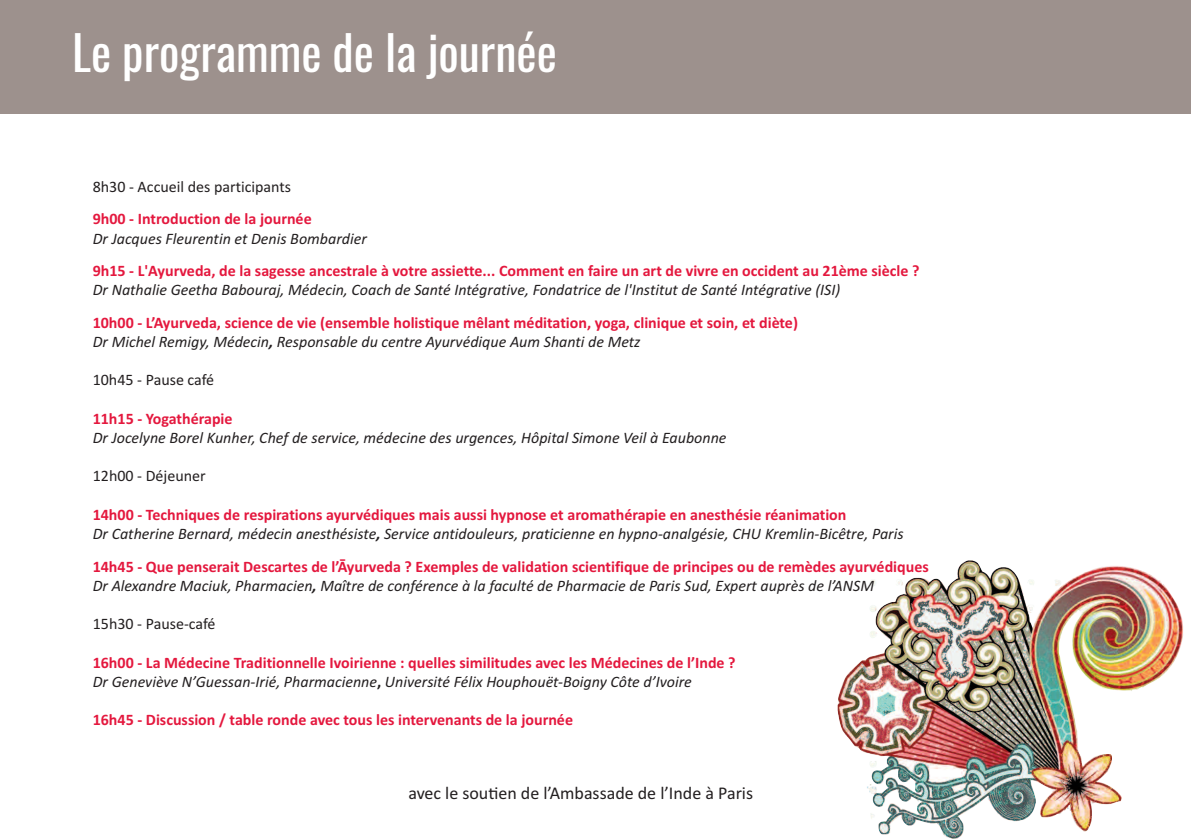
<style>
.page{position:relative;width:1191px;height:840px;background:#fff}
.page>*{position:absolute;margin:0;border:0;box-sizing:border-box;transform-origin:0 0}
.t1{font:48px "Oswald";color:#fff}
.t2{font:18px "Calibri";color:#231f20}
.t3{font:700 16px/19.2px "Calibri";color:#e4183e}
.t4{font:italic 16px/19.2px "Calibri";color:#231f20}
.t5{font:16px "Calibri";color:#231f20}
.s1{font-weight:400;font-style:italic;color:#231f20}
.s2{font-style:italic;color:#231f20}
.s3{font-weight:700;font-style:normal;color:#e4183e}
.s4{font-weight:700}
.s5{color:#231f20}
</style>
<div class="page">
<img style="left:878px;top:560px;width:305px;height:278px">
<div style="left:0;top:0;width:1191px;height:113px;background:#9d918d"></div>
<h1 class="t1" style="left:72px;top:28px;width:486px">Le programme de la journée</h1>
<p class="t5" style="left:93px;top:177px;width:200px">8h30 - Accueil des participants</p>
<p class="t3" style="left:93px;top:209px;width:220px">9h00 - Introduction de la journée</p>
<p class="t4" style="left:93px;top:228px;width:276px">Dr Jacques Fleurentin et Denis Bombardier</p>
<p class="t3" style="left:93px;top:261px;width:828px">9h15 - L'Ayurveda, de la sagesse ancestrale à votre assiette... Comment en faire un art de vivre en occident au 21ème siècle ?</p>
<p class="t4" style="left:93px;top:280px;width:749px">Dr Nathalie Geetha Babouraj, Médecin, Coach de Santé Intégrative, Fondatrice de l'Institut de Santé Intégrative (ISI)</p>
<p class="t3" style="left:93px;top:312px;width:707px">10h00 - L’Ayurveda, science de vie (ensemble holistique mêlant méditation, yoga, clinique et soin, et diète)<br><span class="s1">Dr Michel Remigy, Médecin</span><span class="s2">,</span> <span class="s1">Responsable du centre Ayurvédique Aum Shanti de Metz</span></p>
<p class="t5" style="left:93px;top:370px;width:123px">10h45 - Pause café</p>
<p class="t3" style="left:93px;top:408px;width:141px">11h15 - Yogathérapie</p>
<p class="t4" style="left:93px;top:427px;width:635px">Dr Jocelyne Borel Kunher, Chef de service, médecine des urgences, Hôpital Simone Veil à Eaubonne</p>
<p class="t5" style="left:93px;top:466px;width:114px">12h00 - Déjeuner</p>
<p class="t4" style="left:93px;top:504px;width:812px"><span class="s3">14h00 - Techniques de respirations ayurvédiques mais aussi hypnose et aromathérapie en anesthésie réanimation<br></span>Dr Catherine Bernard, médecin anesthésiste<span class="s4">,</span> Service antidouleurs, praticienne en hypno-analgésie, CHU Kremlin-Bicêtre, Paris</p>
<p class="t3" style="left:93px;top:556px;width:837px">14h45 - Que penserait Descartes de l’Āyurveda ? Exemples de validation scientifique de principes ou de remèdes ayurvédiques<br><span class="s1">Dr Alexandre Maciuk, Pharmacien</span><span class="s2">,</span> <span class="s1">Maître de conférence à la faculté de Pharmacie de Paris Sud, Expert auprès de l’ANSM</span></p>
<p class="t5" style="left:93px;top:614px;width:124px">15h30 - Pause-café</p>
<p class="t3" style="left:93px;top:652px;width:644px">16h00 - La Médecine Traditionnelle Ivoirienne : quelles similitudes avec les Médecines de l’Inde ?<br><span class="s1">Dr Geneviève N’Guessan-Irié, Pharmacienne</span><span class="s5">,</span> <span class="s1">Université Félix Houphouët-Boigny Côte d’Ivoire</span></p>
<p class="t3" style="left:93px;top:709px;width:482px">16h45 - Discussion / table ronde avec tous les intervenants de la journée</p>
<p class="t2" style="left:408px;top:782px;width:346px">avec le soutien de l’Ambassade de l’Inde à Paris</p>
</div>
